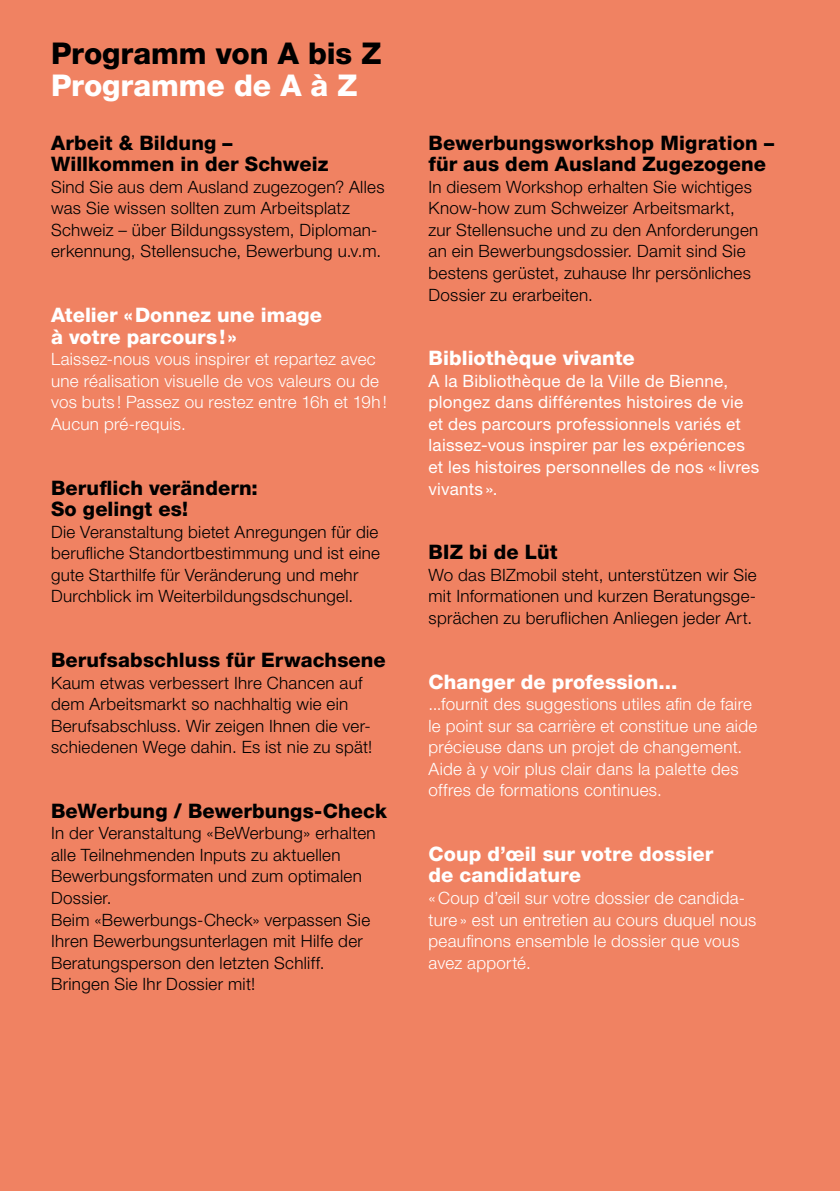
<style>
.page{position:relative;width:840px;height:1191px;background:#fff}
.page>*{position:absolute;margin:0;border:0;box-sizing:border-box;transform-origin:0 0}
.t1{font:800 30px "Helvetica Neue LT Std";letter-spacing:-.005em;color:#000}
.t2{font:800 30px "Helvetica Neue LT Std";letter-spacing:-.005em;color:#fff}
.t3{font:800 20px/21.6px "Helvetica Neue LT Std";letter-spacing:.005em;color:#000}
.t4{font:800 20px/21.6px "Helvetica Neue LT Std";letter-spacing:.005em;color:#fff}
.t5{font:300 17px/21.6px "Helvetica Neue LT Std";letter-spacing:.02em;color:#000}
.t6{font:300 17px/21.6px "Helvetica Neue LT Std";letter-spacing:.02em;color:#fff}
.t7{font:17px/21.6px "Helvetica Neue LT Std";letter-spacing:.015em;color:#fff}
</style>
<div class="page">
<div style="left:0;top:0;width:839px;height:1191px;background:#f08262"></div>
<hr style="left:839px;top:0;width:1px;height:1191px;background:#f08262">
<h1 class="t1" style="left:51px;top:35px;width:332px">Programm von A bis Z</h1>
<h1 class="t2" style="left:51px;top:67px;width:308px">Programme de A à Z</h1>
<p class="t3" style="left:51px;top:132px;width:279px">Arbeit &amp; Bildung –<br>Willkommen in der Schweiz</p>
<p class="t5" style="left:51px;top:176px;width:335px">Sind Sie aus dem Ausland zugezogen? Alles was Sie wissen sollten zum Arbeitsplatz Schweiz – über Bildungssystem, Diploman&shy;erkennung, Stellensuche, Bewerbung u.v.m.</p>
<p class="t4" style="left:51px;top:304px;width:272px">Atelier «Donnez une image à votre parcours! »</p>
<p class="t6" style="left:51px;top:348px;width:337px">Laissez-nous vous inspirer et repartez avec une réalisation visuelle de vos valeurs ou de vos buts ! Passez ou restez entre 16h et 19h !<br>Aucun pré-requis.</p>
<p class="t3" style="left:51px;top:476px;width:208px">Beruflich verändern:<br>So gelingt es!</p>
<p class="t5" style="left:51px;top:520px;width:330px">Die Veranstaltung bietet Anregungen für die berufliche Standortbestimmung und ist eine gute Starthilfe für Veränderung und mehr Durchblick im Weiterbildungsdschungel.</p>
<p class="t3" style="left:51px;top:649px;width:336px">Berufsabschluss für Erwachsene</p>
<p class="t5" style="left:51px;top:671px;width:322px">Kaum etwas verbessert Ihre Chancen auf dem Arbeitsmarkt so nachhaltig wie ein Berufsabschluss. Wir zeigen Ihnen die ver&shy;schiedenen Wege dahin. Es ist nie zu spät!</p>
<p class="t3" style="left:51px;top:800px;width:337px">BeWerbung / Bewerbungs-Check</p>
<p class="t5" style="left:51px;top:822px;width:326px">In der Veranstaltung «BeWerbung» erhalten alle Teilnehmenden Inputs zu aktuellen Bewerbungsformaten und zum optimalen Dossier.<br>Beim «Bewerbungs-Check» verpassen Sie Ihren Bewerbungsunterlagen mit Hilfe der Beratungsperson den letzten Schliff.<br>Bringen Sie Ihr Dossier mit!</p>
<p class="t3" style="left:428px;top:132px;width:347px">Bewerbungsworkshop Migration – für aus dem Ausland Zugezogene</p>
<p class="t5" style="left:428px;top:176px;width:331px">In diesem Workshop erhalten Sie wichtiges Know-how zum Schweizer Arbeitsmarkt, zur Stellensuche und zu den Anforderungen an ein Bewerbungsdossier. Damit sind Sie bestens gerüstet, zuhause Ihr persönliches Dossier zu erarbeiten.</p>
<p class="t4" style="left:428px;top:347px;width:208px">Bibliothèque vivante</p>
<p class="t7" style="left:428px;top:370px;width:332px">A la Bibliothèque de la Ville de Bienne, plongez dans différentes histoires de vie et des parcours professionnels variés et laissez-vous inspirer par les expériences et les histoires personnelles de nos « livres vivants ».</p>
<p class="t3" style="left:428px;top:541px;width:130px">BIZ bi de Lüt</p>
<p class="t5" style="left:428px;top:563px;width:329px;text-align:justify">Wo das BIZmobil steht, unterstützen wir Sie mit Informationen und kurzen Beratungsge&shy;sprächen zu beruflichen Anliegen jeder Art.</p>
<p class="t4" style="left:428px;top:670px;width:250px">Changer de profession...</p>
<p class="t6" style="left:428px;top:693px;width:330px">...fournit des suggestions utiles afin de faire le point sur sa carrière et constitue une aide précieuse dans un projet de changement.<br>Aide à y voir plus clair dans la palette des offres de formations continues.</p>
<p class="t4" style="left:428px;top:843px;width:286px">Coup d’œil sur votre dossier de candidature</p>
<p class="t6" style="left:428px;top:886px;width:329px">«Coup d’œil sur votre dossier de candida&shy;ture » est un entretien au cours duquel nous peaufinons ensemble le dossier que vous avez apporté.</p>
</div>
